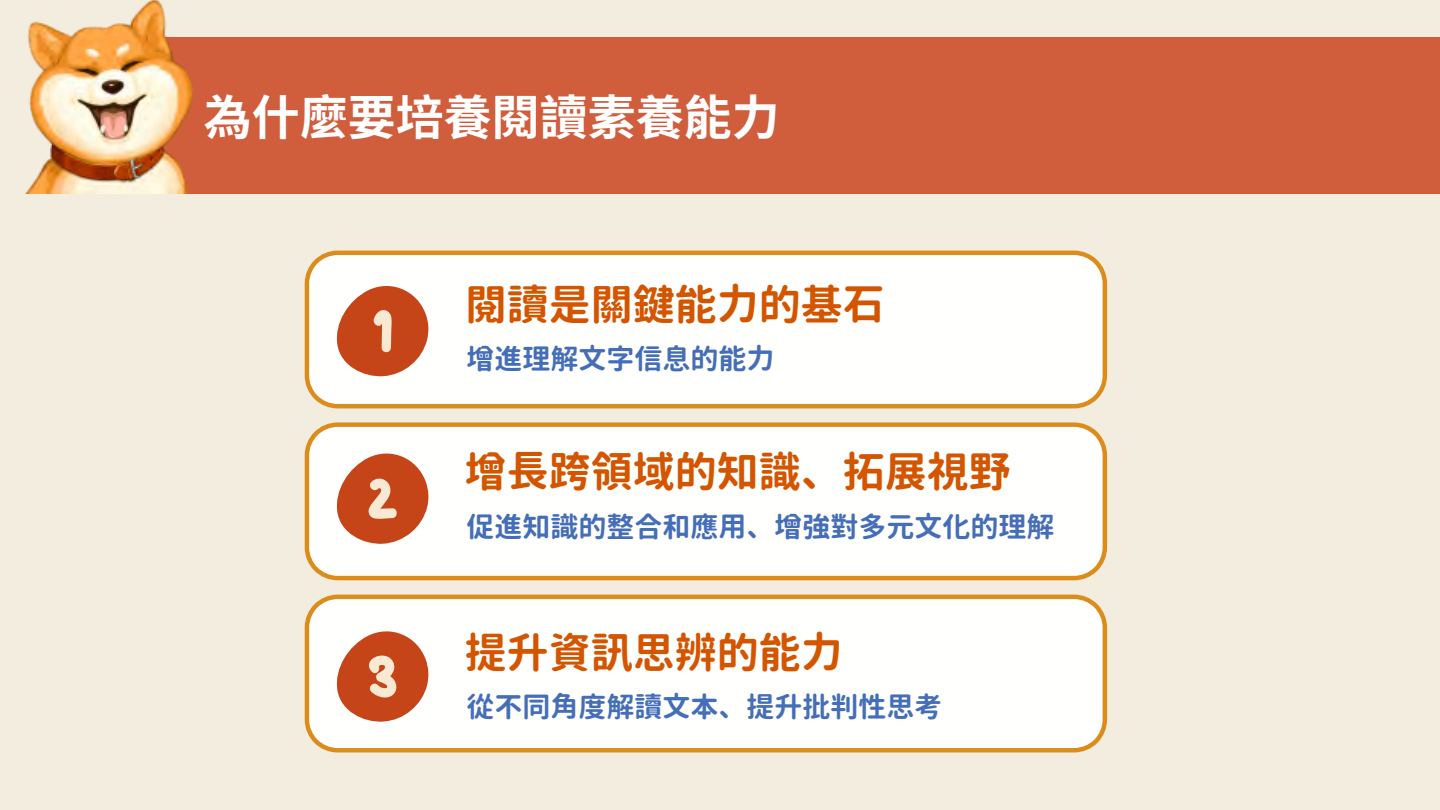
<style>
.page{position:relative;width:1440px;height:810px;background:#f3ede0}
.page>*{position:absolute;margin:0;border:0;box-sizing:border-box;transform-origin:0 0}
.t1{font:700 48px "Noto Sans TC";color:#fff}
.t2{font:700 42px "Gen Jyuu Gothic";color:#d45500}
.t3{font:700 28px "Gen Jyuu Gothic";color:#456eb8}
</style>
<div class="page">
<div style="left:65px;top:37px;width:1375px;height:157px;background:#d05e3d"></div>
<img style="left:25px;top:0;width:168px;height:194px">
<svg style="left:305px;top:251px;width:802px;height:157px;background:#fcf7ef"></svg>
<svg style="left:334px;top:279px;width:95px;height:98px;background:#da8668"></svg>
<svg style="left:305px;top:422px;width:802px;height:158px;background:#fcf7ee"></svg>
<svg style="left:334px;top:447px;width:95px;height:98px;background:#db8a6c"></svg>
<svg style="left:305px;top:595px;width:802px;height:158px;background:#fcf7ee"></svg>
<svg style="left:334px;top:625px;width:95px;height:98px;background:#db8c6e"></svg>
<p class="t1" style="left:204px;top:79px;width:571px">為什麼要培養閱讀素養能力</p>
<p class="t2" style="left:465px;top:275px;width:421px">閱讀是關鍵能力的基石</p>
<h2 class="t3" style="left:466px;top:339px;width:309px">增進理解文字信息的能力</h2>
<p class="t2" style="left:465px;top:442px;width:547px">增長跨領域的知識、拓展視野</p>
<h2 class="t3" style="left:466px;top:507px;width:589px">促進知識的整合和應用、增強對多元文化的理解</h2>
<p class="t2" style="left:465px;top:623px;width:379px">提升資訊思辨的能力</p>
<p class="t3" style="left:466px;top:687px;width:477px">從不同角度解讀文本、提升批判性思考</p>
</div>
